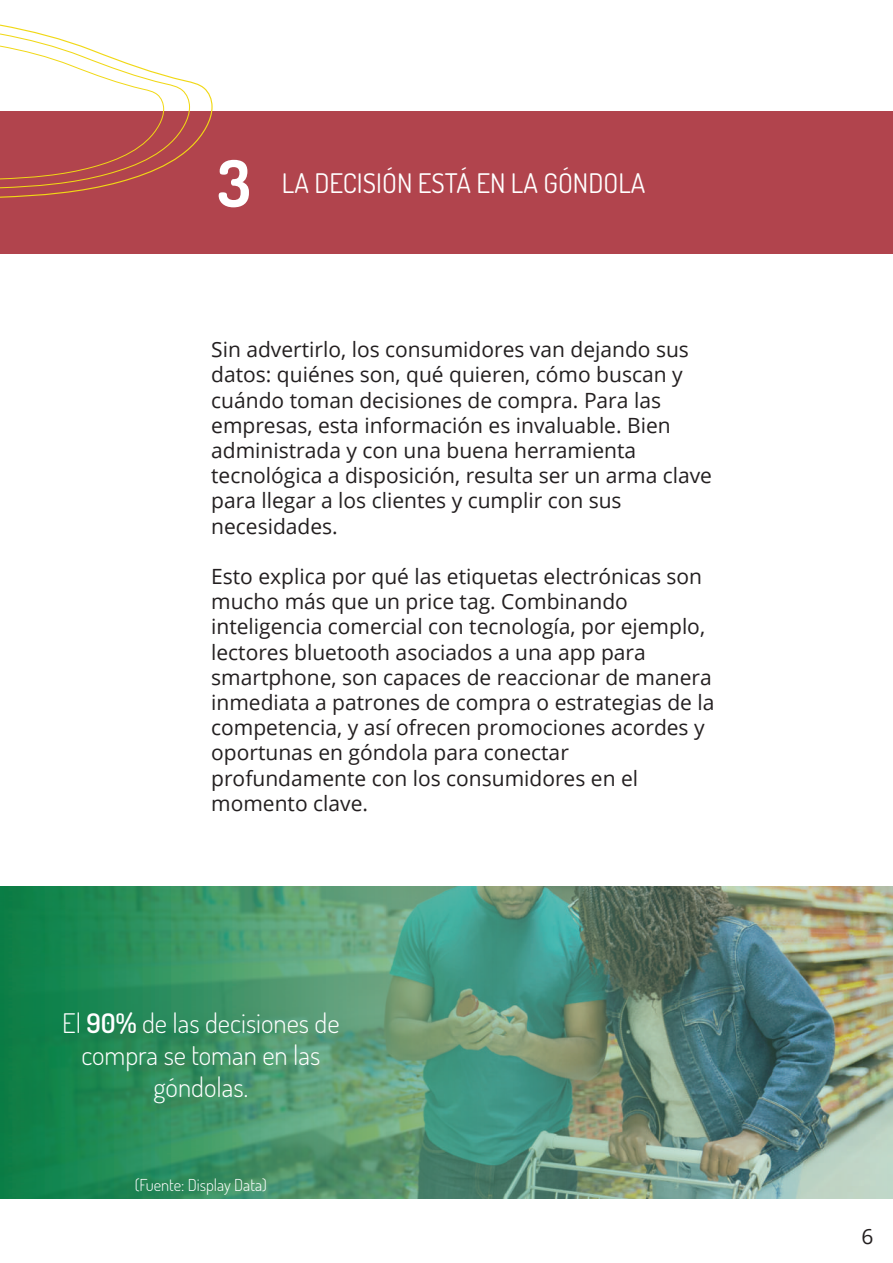
<style>
.page{position:relative;width:893px;height:1263px;background:#fff}
.page>*{position:absolute;margin:0;border:0;box-sizing:border-box;transform-origin:0 0}
.t1{font:700 64.5px "Dosis";color:#fff}
.t2{font:300 27px/32.4px "Dosis";color:#fff;text-align:center}
.t3{font:27px "Dosis";color:#fff}
.t4{font:21px/25.2px "Open Sans";color:#231f20}
.t5{font:300 16.5px "Dosis";color:#fff}
.s1{font-weight:600}
</style>
<div class="page">
<img style="left:0;top:886px;width:893px;height:313px">
<div style="left:0;top:111px;width:893px;height:142px;background:#b1444d"></div>
<svg style="left:0;top:24px;width:213px;height:174px"></svg>
<h1 class="t1" style="left:217px;top:142px;width:35px">3</h1>
<p class="t3" style="left:282px;top:165px;width:365px">LA DECISIÓN ESTÁ EN LA GÓNDOLA</p>
<p class="t4" style="left:211px;top:336px;width:502px">Sin advertirlo, los consumidores van dejando sus datos: quiénes son, qué quieren, cómo buscan y cuándo toman decisiones de compra. Para las empresas, esta información es invaluable. Bien administrada y con una buena herramienta tecnológica a disposición, resulta ser un arma clave para llegar a los clientes y cumplir con sus necesidades.</p>
<p class="t4" style="left:211px;top:563px;width:505px">Esto explica por qué las etiquetas electrónicas son mucho más que un price tag. Combinando inteligencia comercial con tecnología, por ejemplo, lectores bluetooth asociados a una app para smartphone, son capaces de reaccionar de manera inmediata a patrones de compra o estrategias de la competencia, y así ofrecen promociones acordes y oportunas en góndola para conectar profundamente con los consumidores en el momento clave.</p>
<p class="t2" style="left:62px;top:1006px;width:279px">El <span class="s1">90%</span> de las decisiones de compra se toman en las góndolas.</p>
<p class="t5" style="left:135px;top:1174px;width:134px">(Fuente: Display Data)</p>
<p class="t4" style="left:861px;top:1223px;width:14px">6</p>
</div>
